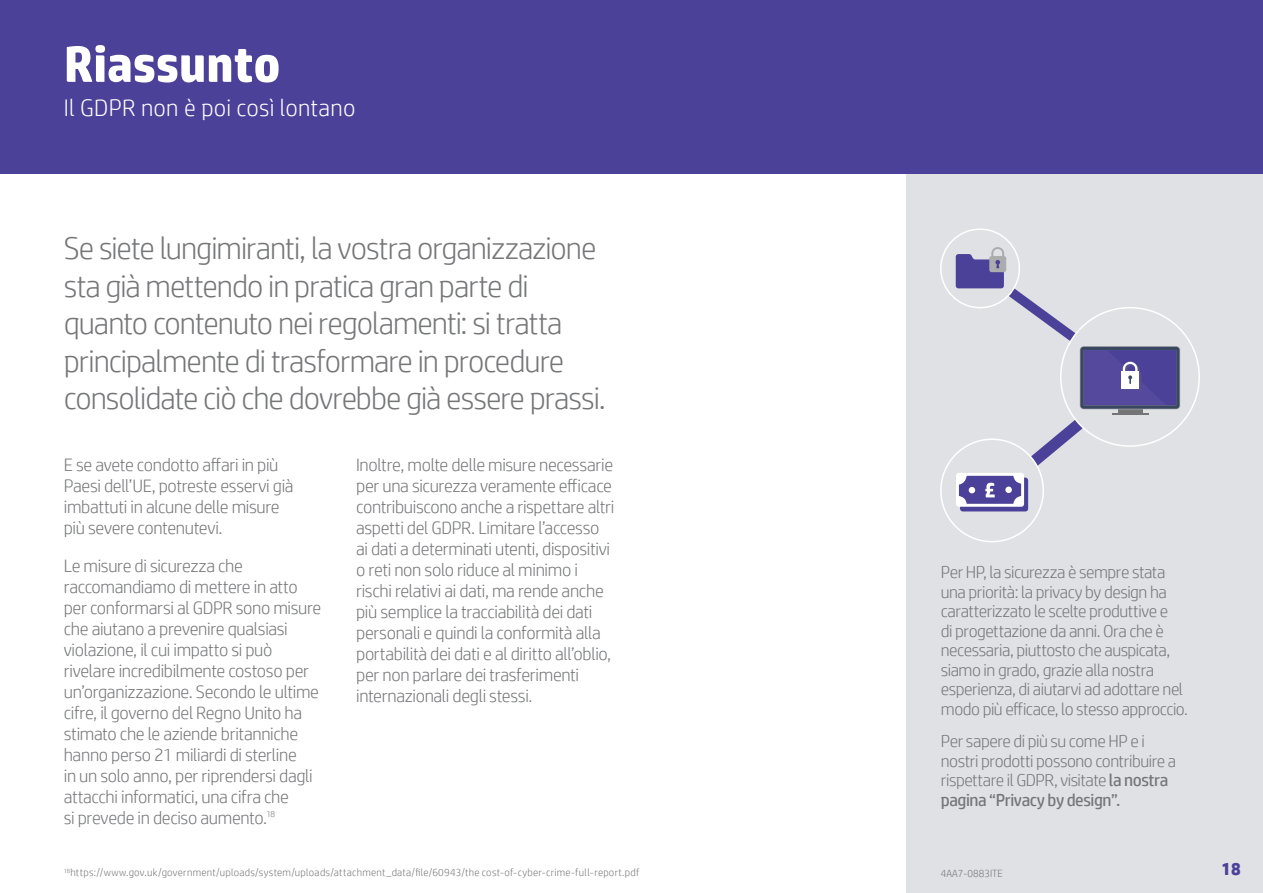
<style>
.page{position:relative;width:1263px;height:893px;background:#fff}
.page>*{position:absolute;margin:0;border:0;box-sizing:border-box;transform-origin:0 0}
.t1{font:700 51px "HP Simplified";letter-spacing:-.005em;color:#fff}
.t2{font:300 31.5px/37.5px "HP Simplified";letter-spacing:-.03em;color:#757678}
.t3{font:300 24px "HP Simplified";letter-spacing:.01em;color:#fff}
.t4{font:300 18px/21px "HP Simplified";letter-spacing:-.02em;color:#757678}
.t5{font:700 18px "HP Simplified";color:#4c4199}
.t6{font:300 17.25px/19.5px "HP Simplified";letter-spacing:-.025em;color:#757678}
.t7{font:300 10.5px "HP Simplified";letter-spacing:.025em;color:#757678}
.t8{font:300 10.5px "HP Simplified";color:#757678}
.s1{font-weight:400}
</style>
<div class="page">
<div style="left:907px;top:173px;width:356px;height:720px;background:#e0e1e4"></div>
<div style="left:0;top:0;width:1263px;height:173px;background:#4c4199"></div>
<svg style="left:956px;top:247px;width:224px;height:264px"></svg>
<h1 class="t1" style="left:64px;top:31px;width:218px">Riassunto</h1>
<h3 class="t3" style="left:64px;top:92px;width:293px">Il GDPR non è poi così lontano</h3>
<h2 class="t2" style="left:64px;top:229px;width:544px">Se siete lungimiranti, la vostra organizzazione sta già mettendo in pratica gran parte di quanto contenuto nei regolamenti: si tratta principalmente di trasformare in procedure consolidate ciò che dovrebbe già essere prassi.</h2>
<p class="t4" style="left:64px;top:453px;width:231px">E se avete condotto affari in più<br>Paesi dell’UE, potreste esservi già imbattuti in alcune delle misure più severe contenutevi.</p>
<p class="t4" style="left:64px;top:554px;width:259px">Le misure di sicurezza che raccomandiamo di mettere in atto per conformarsi al GDPR sono misure che aiutano a prevenire qualsiasi violazione, il cui impatto si può rivelare incredibilmente costoso per un’organizzazione. Secondo le ultime cifre, il governo del Regno Unito ha stimato che le aziende britanniche hanno perso 21 miliardi di sterline<br>in un solo anno, per riprendersi dagli attacchi informatici, una cifra che<br>si prevede in deciso aumento.<sup>18</sup></p>
<p class="t4" style="left:356px;top:453px;width:260px">Inoltre, molte delle misure necessarie per una sicurezza veramente efficace contribuiscono anche a rispettare altri aspetti del GDPR. Limitare l’accesso ai dati a determinati utenti, dispositivi o reti non solo riduce al minimo i rischi relativi ai dati, ma rende anche più semplice la tracciabilità dei dati personali e quindi la conformità alla portabilità dei dati e al diritto all’oblio, per non parlare dei trasferimenti internazionali degli stessi.</p>
<p class="t6" style="left:941px;top:562px;width:249px">Per HP, la sicurezza è sempre stata una priorità: la privacy by design ha caratterizzato le scelte produttive e<br>di progettazione da anni. Ora che è necessaria, piuttosto che auspicata, siamo in grado, grazie alla nostra esperienza, di aiutarvi ad adottare nel modo più efficace, lo stesso approccio.</p>
<p class="t6" style="left:941px;top:731px;width:237px">Per sapere di più su come HP e i nostri prodotti possono contribuire a rispettare il GDPR, visitate <span class="s1">la nostra pagina “Privacy by design”.</span></p>
<p class="t7" style="left:64px;top:866px;width:577px"><sup>18</sup>https://www.gov.uk/government/uploads/system/uploads/attachment_data/file/60943/the cost-of-cyber-crime-full-report.pdf</p>
<p class="t8" style="left:941px;top:866px;width:64px">4AA7-0883ITE</p>
<p class="t5" style="left:1221px;top:857px;width:21px">18</p>
</div>
